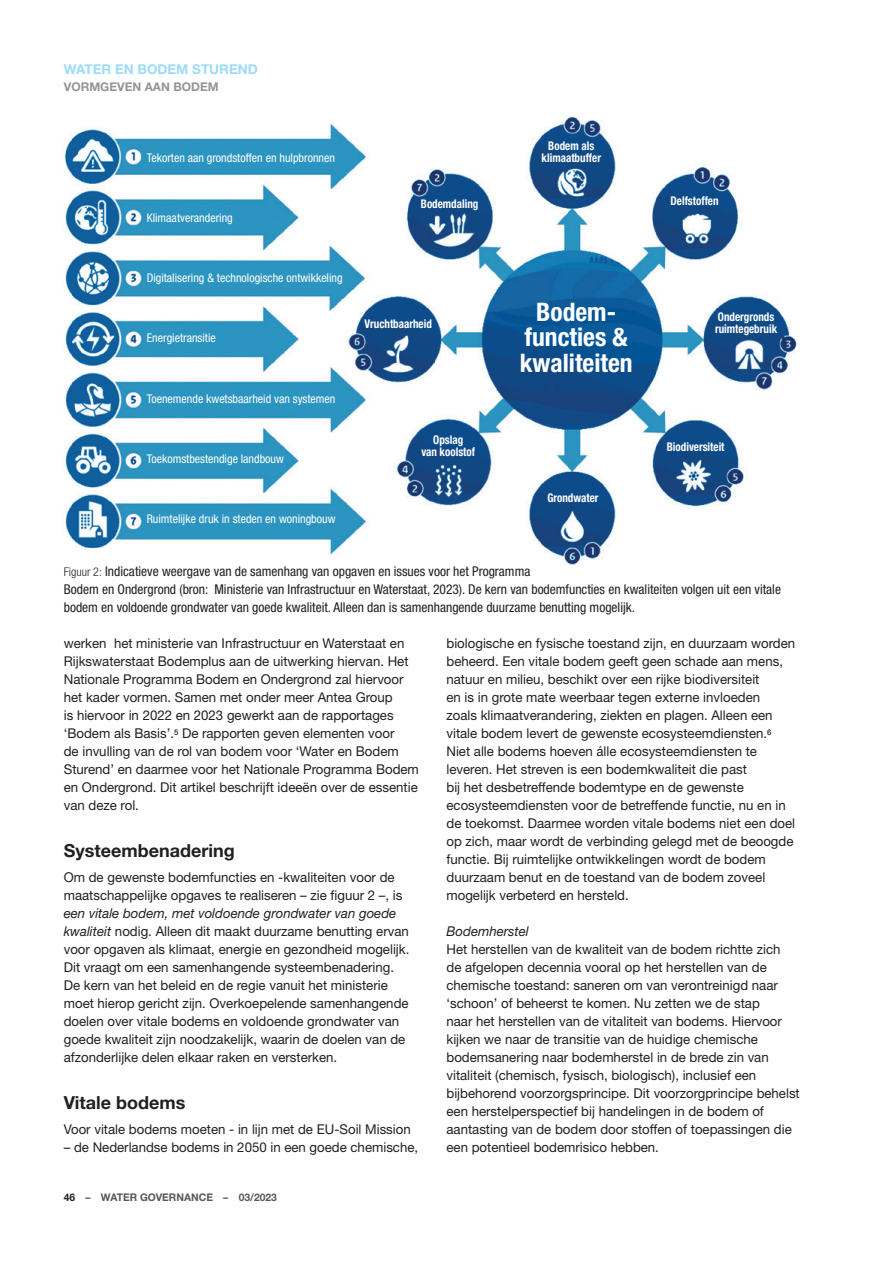
<style>
.page{position:relative;width:893px;height:1263px;background:#fff}
.page>*{position:absolute;margin:0;border:0;box-sizing:border-box;transform-origin:0 0}
.t1{font:700 condensed 25.5px/25.5px "Helvetica Neue";color:#fff;text-align:center}
.t2{font:700 18px "Helvetica Neue";color:#231f20}
.t3{font:13.5px/18px "Helvetica Neue";color:#231f20}
.t4{font:condensed 13.5px/18px "Helvetica Neue";color:#231f20}
.t5{font:700 13.5px "Helvetica Neue";color:#9cdcf8}
.t6{font:italic 13.5px "Helvetica Neue";color:#231f20}
.t7{font:condensed 12px "Helvetica Neue";color:#fff}
.t8{font:700 condensed 12px/12px "Helvetica Neue";color:#fff;text-align:center;scale:.92 1}
.t9{font:700 12px "Helvetica Neue";color:#939598}
.t10{font:700 10.5px "Helvetica Neue";color:#57585a}
.s1{font-weight:300;font-size:12px}
.s2{font-style:italic}
.s3{color:#231f20}
</style>
<div class="page">
<img style="left:64px;top:115px;width:733px;height:450px">
<p class="t5" style="left:64px;top:61px;width:196px">WATER EN BODEM STUREND</p>
<p class="t9" style="left:64px;top:80px;width:156px">VORMGEVEN AAN BODEM</p>
<p class="t7" style="left:147px;top:150px;width:190px">Tekorten aan grondstoffen en hulpbronnen</p>
<p class="t7" style="left:147px;top:211px;width:88px">Klimaatverandering</p>
<p class="t7" style="left:147px;top:271px;width:197px">Digitalisering &amp; technologische ontwikkeling</p>
<p class="t7" style="left:147px;top:331px;width:71px">Energietransitie</p>
<p class="t7" style="left:147px;top:392px;width:190px">Toenemende kwetsbaarheid van systemen</p>
<p class="t7" style="left:147px;top:452px;width:139px">Toekomstbestendige landbouw</p>
<p class="t7" style="left:147px;top:512px;width:190px">Ruimtelijke druk in steden en woningbouw</p>
<p class="t8" style="left:421px;top:198px;width:64px">Bodemdaling</p>
<p class="t8" style="left:364px;top:317px;width:75px">Vruchtbaarheid</p>
<p class="t8" style="left:421px;top:433px;width:60px">Opslag<br>van koolstof</p>
<p class="t8" style="left:542px;top:140px;width:66px">Bodem als klimaatbuffer</p>
<p class="t8" style="left:671px;top:194px;width:54px">Delfstoffen</p>
<h1 class="t1" style="left:520px;top:299px;width:115px">Bodem&shy;functies &amp; kwaliteiten</h1>
<p class="t8" style="left:547px;top:491px;width:57px">Grondwater</p>
<p class="t8" style="left:715px;top:310px;width:69px;text-align:left">Ondergronds ruimtegebruik</p>
<p class="t8" style="left:667px;top:440px;width:64px">Biodiversiteit</p>
<p class="t4" style="left:64px;top:562px;width:719px"><span class="s1">Figuur 2:</span> Indicatieve weergave van de samenhang van opgaven en issues voor het Programma<br>Bodem en Ondergrond (bron: Ministerie van Infrastructuur en Waterstaat, 2023). De kern van bodemfuncties en kwaliteiten volgen uit een vitale bodem en voldoende grondwater van goede kwaliteit. Alleen dan is samenhangende duurzame benutting mogelijk.</p>
<p class="t3" style="left:64px;top:634px;width:357px">werken het ministerie van Infrastructuur en Waterstaat en Rijkswaterstaat Bodemplus aan de uitwerking hiervan. Het Nationale Programma Bodem en Ondergrond zal hiervoor het kader vormen. Samen met onder meer Antea Group<br>is hiervoor in 2022 en 2023 gewerkt aan de rapportages ‘Bodem als Basis’.<sup>5</sup> De rapporten geven elementen voor<br>de invulling van de rol van bodem voor ‘Water en Bodem Sturend’ en daarmee voor het Nationale Programma Bodem en Ondergrond. Dit artikel beschrijft ideeën over de essentie van deze rol.</p>
<h2 class="t2" style="left:64px;top:839px;width:172px">Systeembenadering</h2>
<p class="t3" style="left:64px;top:868px;width:340px">Om de gewenste bodemfuncties en -kwaliteiten voor de maatschappelijke opgaves te realiseren – zie figuur 2 –, is</p>
<p class="t3" style="left:64px;top:904px;width:347px"><span class="s2">een vitale bodem, met voldoende grondwater van goede kwaliteit</span> nodig. Alleen dit maakt duurzame benutting ervan voor opgaven als klimaat, energie en gezondheid mogelijk.<br>Dit vraagt om een samenhangende systeembenadering.<br>De kern van het beleid en de regie vanuit het ministerie moet hierop gericht zijn. Overkoepelende samenhangende doelen over vitale bodems en voldoende grondwater van goede kwaliteit zijn noodzakelijk, waarin de doelen van de afzonderlijke delen elkaar raken en versterken.</p>
<h2 class="t2" style="left:64px;top:1091px;width:123px">Vitale bodems</h2>
<p class="t3" style="left:64px;top:1120px;width:349px">Voor vitale bodems moeten - in lijn met de EU-Soil Mission</p>
<p class="t3" style="left:64px;top:1138px;width:356px">– de Nederlandse bodems in 2050 in een goede chemische,</p>
<p class="t10" style="left:64px;top:1191px;width:215px"><span class="s3">46</span> – WATER GOVERNANCE – 03/2023</p>
<p class="t3" style="left:446px;top:634px;width:350px">biologische en fysische toestand zijn, en duurzaam worden beheerd. Een vitale bodem geeft geen schade aan mens, natuur en milieu, beschikt over een rijke biodiversiteit<br>en is in grote mate weerbaar tegen externe invloeden<br>zoals klimaatverandering, ziekten en plagen. Alleen een vitale bodem levert de gewenste ecosysteemdiensten.<sup>6<br></sup>Niet alle bodems hoeven álle ecosysteemdiensten te leveren. Het streven is een bodemkwaliteit die past<br>bij het desbetreffende bodemtype en de gewenste ecosysteemdiensten voor de betreffende functie, nu en in de toekomst. Daarmee worden vitale bodems niet een doel op zich, maar wordt de verbinding gelegd met de beoogde functie. Bij ruimtelijke ontwikkelingen wordt de bodem duurzaam benut en de toestand van de bodem zoveel mogelijk verbeterd en hersteld.</p>
<p class="t6" style="left:446px;top:923px;width:84px">Bodemherstel</p>
<p class="t3" style="left:446px;top:940px;width:355px">Het herstellen van de kwaliteit van de bodem richtte zich<br>de afgelopen decennia vooral op het herstellen van de chemische toestand: saneren om van verontreinigd naar ‘schoon’ of beheerst te komen. Nu zetten we de stap<br>naar het herstellen van de vitaliteit van bodems. Hiervoor kijken we naar de transitie van de huidige chemische bodemsanering naar bodemherstel in de brede zin van vitaliteit (chemisch, fysisch, biologisch), inclusief een bijbehorend voorzorgsprincipe. Dit voorzorgprincipe behelst een herstelperspectief bij handelingen in de bodem of aantasting van de bodem door stoffen of toepassingen die een potentieel bodemrisico hebben.</p>
</div>
